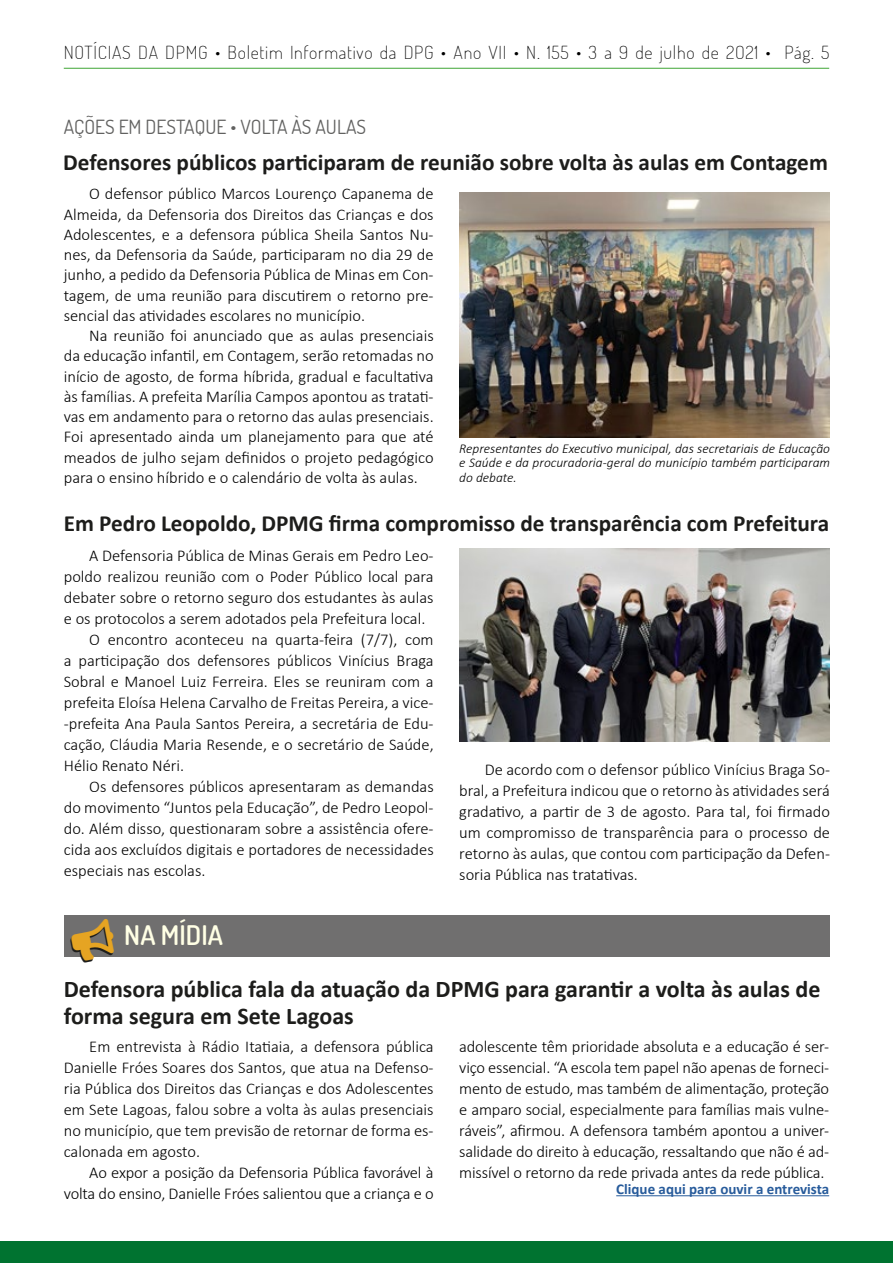
<style>
.page{position:relative;width:893px;height:1263px;background:#fff}
.page>*{position:absolute;margin:0;border:0;box-sizing:border-box;transform-origin:0 0}
.t1{font:600 27px "Dosis";color:#ffffe5}
.t2{font:700 24px/27px "Calibri";color:#1d1d1b}
.t3{font:700 23.25px "Calibri";color:#1d1d1b}
.t4{font:19.5px "Dosis";color:#616160}
.t5{font:200 18px "Dosis";letter-spacing:.04em;color:#000}
.t6{font:300 16.5px/21px "Calibri";color:#000;text-align:justify}
.t7{font:700 15px "Calibri";color:#275b9b}
.t8{font:italic 300 13.5px/14.2px "Calibri";color:#000;text-align:justify}
</style>
<div class="page">
<div style="left:0;top:1241px;width:893px;height:22px;background:#007330"></div>
<hr style="left:64px;top:68px;width:765px;height:1px;background:#3fa535">
<img style="left:459px;top:193px;width:370px;height:244px">
<img style="left:460px;top:549px;width:369px;height:192px">
<div style="left:64px;top:915px;width:765px;height:42px;background:#706f6f"></div>
<hr style="left:616px;top:1195px;width:213px;height:1px;background:#275b9b">
<p class="t5" style="left:64px;top:41px;width:767px">NOTÍCIAS DA DPMG • Boletim Informativo da DPG • Ano VII • N. 155 • 3 a 9 de julho de 2O21 • Pág. 5</p>
<p class="t4" style="left:64px;top:114px;width:304px">AÇÕES EM DESTAQUE • VOLTA ÀS AULAS</p>
<h3 class="t3" style="left:63px;top:147px;width:766px">Defensores públicos participaram de reunião sobre volta às aulas em Contagem</h3>
<p class="t6" style="left:64px;top:184px;width:371px;line-height:20.2px;text-indent:26px">O defensor público Marcos Lourenço Capanema de Almeida, da Defensoria dos Direitos das Crianças e dos Adolescentes, e a defensora pública Sheila Santos Nu&shy;nes, da Defensoria da Saúde, participaram no dia 29 de junho, a pedido da Defensoria Pública de Minas em Con&shy;tagem, de uma reunião para discutirem o retorno pre&shy;sencial das atividades escolares no município.</p>
<p class="t6" style="left:64px;top:325px;width:371px;line-height:20.2px;text-indent:26px">Na reunião foi anunciado que as aulas presenciais da educação infantil, em Contagem, serão retomadas no início de agosto, de forma híbrida, gradual e facultativa às famílias. A prefeita Marília Campos apontou as tratati&shy;vas em andamento para o retorno das aulas presenciais.<br>Foi apresentado ainda um planejamento para que até meados de julho sejam definidos o projeto pedagógico para o ensino híbrido e o calendário de volta às aulas.</p>
<p class="t8" style="left:459px;top:441px;width:372px">Representantes do Executivo municipal, das secretariais de Educação e Saúde e da procuradoria-geral do município também participaram do debate.</p>
<h3 class="t3" style="left:64px;top:508px;width:767px">Em Pedro Leopoldo, DPMG firma compromisso de transparência com Prefeitura</h3>
<p class="t6" style="left:89px;top:545px;width:346px">A Defensoria Pública de Minas Gerais em Pedro Leo-</p>
<p class="t6" style="left:64px;top:566px;width:371px">poldo realizou reunião com o Poder Público local para</p>
<p class="t6" style="left:64px;top:587px;width:371px">debater sobre o retorno seguro dos estudantes às aulas</p>
<p class="t6" style="left:64px;top:608px;width:363px">e os protocolos a serem adotados pela Prefeitura local.</p>
<p class="t6" style="left:89px;top:629px;width:346px">O encontro aconteceu na quarta-feira (7/7), com</p>
<p class="t6" style="left:64px;top:650px;width:371px">a participação dos defensores públicos Vinícius Braga</p>
<p class="t6" style="left:64px;top:671px;width:371px">Sobral e Manoel Luiz Ferreira. Eles se reuniram com a</p>
<p class="t6" style="left:64px;top:692px;width:371px">prefeita Eloísa Helena Carvalho de Freitas Pereira, a vice-</p>
<p class="t6" style="left:64px;top:713px;width:371px">-prefeita Ana Paula Santos Pereira, a secretária de Edu-</p>
<p class="t6" style="left:64px;top:734px;width:371px">cação, Cláudia Maria Resende, e o secretário de Saúde,</p>
<p class="t6" style="left:64px;top:755px;width:122px">Hélio Renato Néri.</p>
<p class="t6" style="left:89px;top:776px;width:346px">Os defensores públicos apresentaram as demandas</p>
<p class="t6" style="left:64px;top:797px;width:371px">do movimento “Juntos pela Educação”, de Pedro Leopol-</p>
<p class="t6" style="left:64px;top:818px;width:371px">do. Além disso, questionaram sobre a assistência ofere-</p>
<p class="t6" style="left:64px;top:839px;width:371px">cida aos excluídos digitais e portadores de necessidades</p>
<p class="t6" style="left:64px;top:860px;width:143px">especiais nas escolas.</p>
<h1 class="t1" style="left:124px;top:917px;width:100px">NA MÍDIA</h1>
<p class="t6" style="left:459px;top:758px;width:372px;text-indent:26px">De acordo com o defensor público Vinícius Braga So&shy;bral, a Prefeitura indicou que o retorno às atividades será gradativo, a partir de 3 de agosto. Para tal, foi firmado um compromisso de transparência para o processo de retorno às aulas, que contou com participação da Defen&shy;soria Pública nas tratativas.</p>
<h2 class="t2" style="left:64px;top:976px;width:758px">Defensora pública fala da atuação da DPMG para garantir a volta às aulas de forma segura em Sete Lagoas</h2>
<p class="t6" style="left:459px;top:1035px;width:372px">adolescente têm prioridade absoluta e a educação é ser&shy;viço essencial. “A escola tem papel não apenas de forneci&shy;mento de estudo, mas também de alimentação, proteção e amparo social, especialmente para famílias mais vulne&shy;ráveis”, afirmou. A defensora também apontou a univer&shy;salidade do direito à educação, ressaltando que não é ad&shy;missível o retorno da rede privada antes da rede pública.</p>
<p class="t7" style="left:616px;top:1179px;width:214px">Clique aqui para ouvir a entrevista</p>
<p class="t6" style="left:64px;top:1035px;width:371px;text-indent:26px">Em entrevista à Rádio Itatiaia, a defensora pública Danielle Fróes Soares dos Santos, que atua na Defenso&shy;ria Pública dos Direitos das Crianças e dos Adolescentes em Sete Lagoas, falou sobre a volta às aulas presenciais no município, que tem previsão de retornar de forma es&shy;calonada em agosto.</p>
<p class="t6" style="left:64px;top:1161px;width:371px;text-align:right">Ao expor a posição da Defensoria Pública favorável à volta do ensino, Danielle Fróes salientou que a criança e o</p>
</div>
